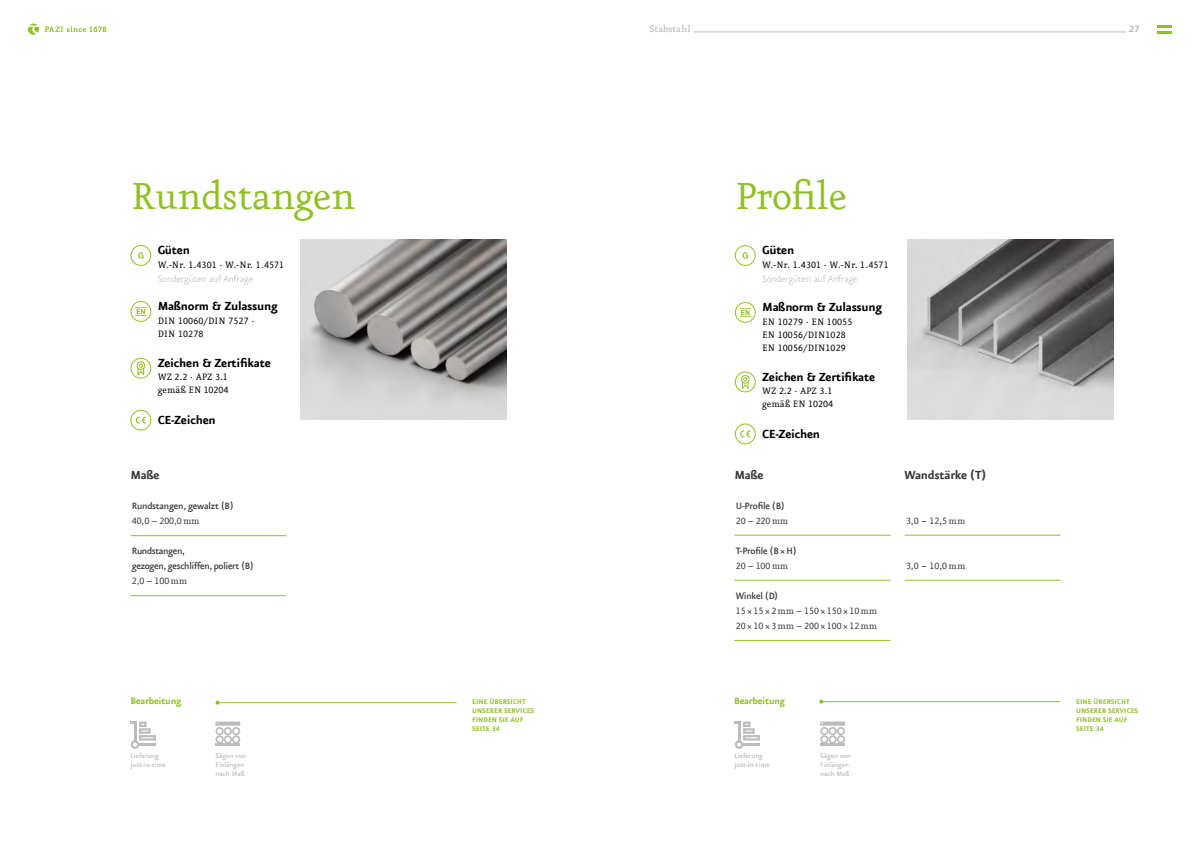
<style>
.page{position:relative;width:1191px;height:842px;background:#fff}
.page>*{position:absolute;margin:0;border:0;box-sizing:border-box;transform-origin:0 0}
.t1{font:45px "CSP Eureka Roman";letter-spacing:-.02em;color:#90c027}
.t2{font:14px "CSP Eureka Sans Bold";letter-spacing:-.02em;color:#000}
.t3{font:14px "CSP Eureka Sans Bold";letter-spacing:-.02em;color:#36383b}
.t4{font:11px/13px "CSP Eureka Roman";letter-spacing:.01em;color:#000}
.t5{font:11px/15px "CSP Eureka Roman";letter-spacing:-.01em;color:#36383b}
.t6{font:11px/15px "CSP Eureka Sans Medium";letter-spacing:-.03em;color:#36383b}
.t7{font:11px "CSP Eureka Sans Light";letter-spacing:.01em;color:#babdbc}
.t8{font:11px "CSP Eureka Sans Bold";letter-spacing:-.02em;color:#90c027}
.t9{font:11px "CSP Eureka Medium";color:#babdbc}
.t10{font:11px "CSP Eureka Bold";color:#babdbc}
.t11{font:8px/9px "CSP Eureka Sans Bold";color:#90c027}
.t12{font:8px/9px "CSP Eureka Sans Medium";color:#babdbc}
</style>
<div class="page">
<img style="left:300px;top:239px;width:206px;height:180px">
<img style="left:907px;top:239px;width:206px;height:180px">
<hr style="left:904px;top:535px;width:156px;height:1px;background:#90c027">
<hr style="left:904px;top:580px;width:156px;height:1px;background:#90c027">
<hr style="left:734px;top:535px;width:156px;height:1px;background:#90c027">
<hr style="left:734px;top:580px;width:156px;height:1px;background:#90c027">
<hr style="left:734px;top:640px;width:156px;height:1px;background:#90c027">
<hr style="left:130px;top:535px;width:156px;height:1px;background:#90c027">
<hr style="left:130px;top:595px;width:156px;height:1px;background:#90c027">
<div style="left:130px;top:358px;width:21px;height:21px;border:1px solid #90c027;border-radius:50%"></div>
<div style="left:137px;top:361px;width:8px;height:9px;border:1px solid #90c027;border-radius:50%"></div>
<svg style="left:137px;top:364px;width:7px;height:13px"></svg>
<div style="left:735px;top:372px;width:20px;height:20px;border:1px solid #90c027;border-radius:50%"></div>
<div style="left:741px;top:375px;width:8px;height:8px;border:1px solid #90c027;border-radius:50%"></div>
<svg style="left:741px;top:377px;width:8px;height:13px"></svg>
<svg style="left:136px;top:417px;width:10px;height:7px"></svg>
<div style="left:130px;top:410px;width:21px;height:21px;border:1px solid #90c027;border-radius:50%"></div>
<svg style="left:740px;top:430px;width:10px;height:7px"></svg>
<div style="left:735px;top:423px;width:20px;height:21px;border:1px solid #90c027;border-radius:50%"></div>
<svg style="left:135px;top:307px;width:12px;height:9px"></svg>
<div style="left:130px;top:301px;width:21px;height:21px;border:1px solid #90c027;border-radius:50%"></div>
<svg style="left:739px;top:308px;width:12px;height:9px"></svg>
<div style="left:735px;top:302px;width:20px;height:21px;border:1px solid #90c027;border-radius:50%"></div>
<svg style="left:138px;top:252px;width:5px;height:6px"></svg>
<div style="left:130px;top:245px;width:21px;height:21px;border:1px solid #90c027;border-radius:50%"></div>
<svg style="left:742px;top:252px;width:6px;height:6px"></svg>
<div style="left:735px;top:245px;width:20px;height:21px;border:1px solid #90c027;border-radius:50%"></div>
<svg style="left:45px;top:26px;width:61px;height:6px"></svg>
<svg style="left:28px;top:24px;width:11px;height:11px"></svg>
<svg style="left:130px;top:721px;width:26px;height:28px"></svg>
<hr style="left:215px;top:744px;width:25px;height:2px;background:#babdbc">
<svg style="left:215px;top:721px;width:25px;height:23px"></svg>
<svg style="left:734px;top:721px;width:26px;height:28px"></svg>
<hr style="left:820px;top:744px;width:25px;height:2px;background:#babdbc">
<svg style="left:820px;top:721px;width:25px;height:23px"></svg>
<hr style="left:217px;top:702px;width:239px;height:1px;background:#90c027">
<svg style="left:215px;top:701px;width:4px;height:4px"></svg>
<hr style="left:821px;top:701px;width:239px;height:1px;background:#90c027">
<svg style="left:819px;top:700px;width:4px;height:4px"></svg>
<svg style="left:1157px;top:26px;width:14px;height:2px"></svg>
<hr style="left:1157px;top:31px;width:14px;height:3px;background:#90c027">
<hr style="left:693px;top:32px;width:433px;height:1px;background:#babdbc">
<p class="t9" style="left:649px;top:24px;width:43px">Stabstahl</p>
<p class="t10" style="left:1128px;top:24px;width:13px">27</p>
<h1 class="t1" style="left:130px;top:175px;width:227px">Rundstangen</h1>
<h1 class="t1" style="left:734px;top:175px;width:114px">Profile</h1>
<p class="t2" style="left:158px;top:243px;width:34px">Güten</p>
<p class="t4" style="left:158px;top:259px;width:128px">W.-Nr. 1.4301 · W.-Nr. 1.4571</p>
<p class="t7" style="left:158px;top:274px;width:97px">Sondergüten auf Anfrage</p>
<p class="t2" style="left:762px;top:243px;width:34px">Güten</p>
<p class="t4" style="left:762px;top:259px;width:128px">W.-Nr. 1.4301 · W.-Nr. 1.4571</p>
<p class="t7" style="left:762px;top:274px;width:97px">Sondergüten auf Anfrage</p>
<p class="t2" style="left:158px;top:299px;width:121px">Maßnorm &amp; Zulassung</p>
<p class="t4" style="left:158px;top:315px;width:98px">DIN 10060/DIN 7527 ·<br>DIN 10278</p>
<p class="t2" style="left:762px;top:300px;width:121px">Maßnorm &amp; Zulassung</p>
<p class="t4" style="left:762px;top:315px;width:92px">EN 10279 · EN 10055<br>EN 10056/DIN1028<br>EN 10056/DIN1029</p>
<p class="t2" style="left:158px;top:356px;width:115px">Zeichen &amp; Zertifikate</p>
<p class="t4" style="left:158px;top:370px;width:72px">WZ 2.2 · APZ 3.1 gemäß EN 10204</p>
<p class="t2" style="left:762px;top:369px;width:115px">Zeichen &amp; Zertifikate</p>
<p class="t4" style="left:762px;top:384px;width:72px">WZ 2.2 · APZ 3.1 gemäß EN 10204</p>
<p class="t2" style="left:158px;top:413px;width:59px">CE-Zeichen</p>
<p class="t2" style="left:762px;top:427px;width:59px">CE-Zeichen</p>
<p class="t3" style="left:130px;top:468px;width:31px">Maße</p>
<p class="t3" style="left:734px;top:468px;width:31px">Maße</p>
<p class="t5" style="left:736px;top:514px;width:54px">20 – 220mm</p>
<p class="t5" style="left:736px;top:559px;width:54px">20 – 100mm</p>
<p class="t5" style="left:736px;top:604px;width:143px">15×15×2mm – 150×150×10mm<br>20×10×3mm – 200×100×12mm</p>
<p class="t6" style="left:736px;top:499px;width:50px">U-Profile (B)</p>
<p class="t6" style="left:736px;top:544px;width:62px">T-Profile (B×H)</p>
<p class="t6" style="left:736px;top:589px;width:44px">Winkel (D)</p>
<p class="t6" style="left:132px;top:499px;width:103px">Rundstangen, gewalzt (B)</p>
<p class="t6" style="left:132px;top:544px;width:123px">Rundstangen,<br>gezogen, geschliffen, poliert (B)</p>
<p class="t5" style="left:132px;top:514px;width:69px">40,0 – 200,0mm</p>
<p class="t5" style="left:132px;top:574px;width:57px">2,0 – 100mm</p>
<p class="t8" style="left:130px;top:695px;width:52px">Bearbeitung</p>
<p class="t8" style="left:734px;top:695px;width:52px">Bearbeitung</p>
<p class="t11" style="left:472px;top:697px;width:64px">EINE ÜBERSICHT<br>UNSERER SERVICES<br>FINDEN SIE AUF<br>SEITE 34</p>
<p class="t12" style="left:130px;top:751px;width:37px">Lieferung just-in-time</p>
<p class="t12" style="left:215px;top:751px;width:32px">Sägen von<br>Fixlängen nach Maß</p>
<p class="t12" style="left:734px;top:751px;width:37px">Lieferung just-in-time</p>
<p class="t12" style="left:820px;top:751px;width:32px">Sägen von<br>Fixlängen nach Maß</p>
<p class="t3" style="left:904px;top:468px;width:83px">Wandstärke (T)</p>
<p class="t5" style="left:906px;top:514px;width:61px">3,0 – 12,5mm</p>
<p class="t5" style="left:906px;top:559px;width:61px">3,0 – 10,0mm</p>
<p class="t11" style="left:1076px;top:697px;width:64px">EINE ÜBERSICHT<br>UNSERER SERVICES<br>FINDEN SIE AUF<br>SEITE 34</p>
</div>
